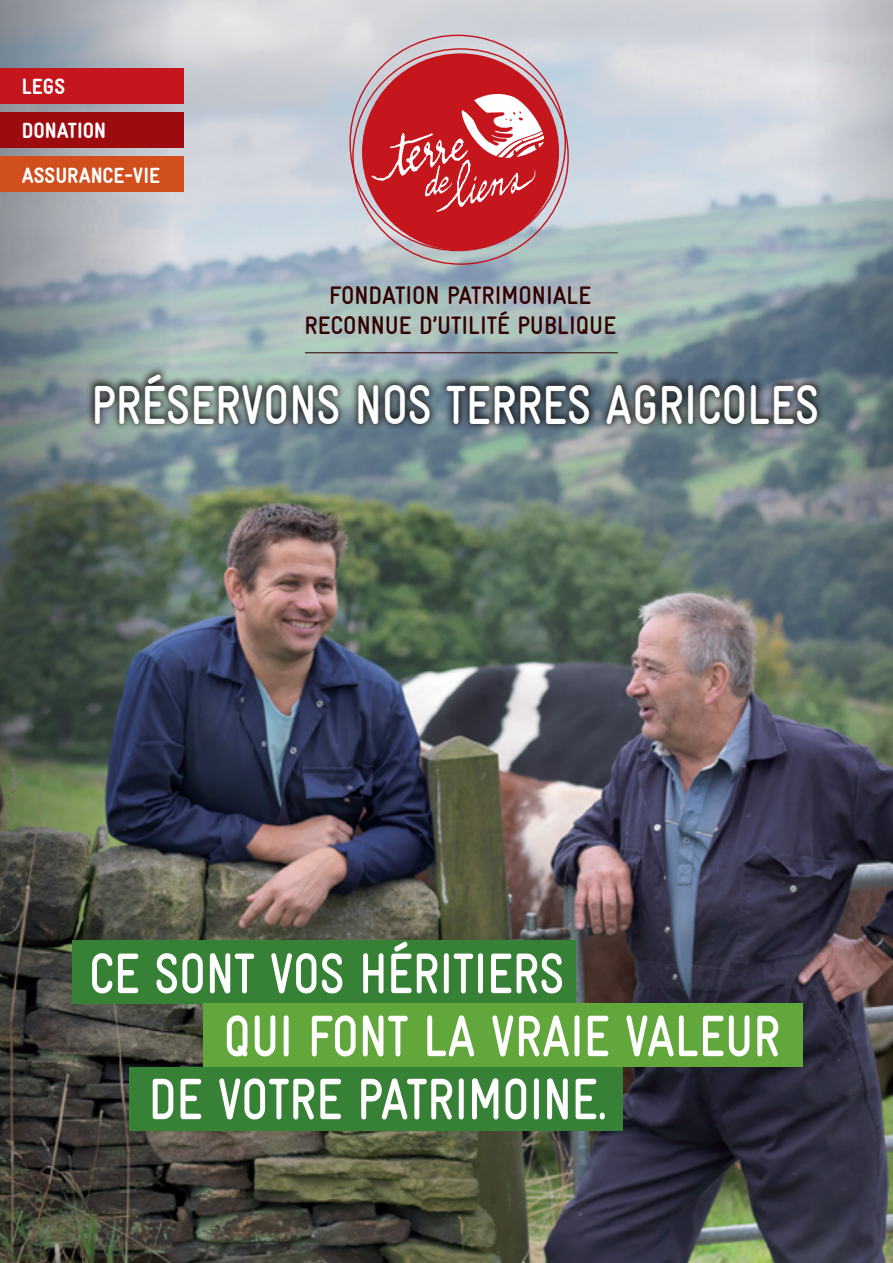
<style>
.page{position:relative;width:893px;height:1263px;background:#fff}
.page>*{position:absolute;margin:0;border:0;box-sizing:border-box;transform-origin:0 0}
.t1{font:700 condensed 58.5px/63px "Gravur";color:#fff;scale:.88 1}
.t2{font:700 condensed 57.3px "Gravur";color:#fff;scale:.89 1}
.t3{font:700 condensed 55.5px "Gravur";color:#fff;scale:.89 1}
.t4{font:700 condensed 25.5px/30.6px "Gravur";color:#320000;text-align:center}
.t5{font:900 condensed 22.05px/44.4px "Gravur";color:#fff}
</style>
<div class="page">
<img style="left:268px;top:0;width:514px;height:1263px">
<img style="left:0;top:0;width:268px;height:1263px">
<img style="left:782px;top:0;width:111px;height:1263px">
<svg style="left:349px;top:35px;width:220px;height:230px;background:#c4868d"></svg>
<svg style="left:371px;top:91px;width:173px;height:121px"></svg>
<hr style="left:305px;top:352px;width:313px;height:1px;background:#320000">
<div style="left:86px;top:366px;width:738px;height:65px;background:#000;opacity:.75"></div>
<div style="left:0;top:68px;width:184px;height:35px;background:#c4161c"></div>
<div style="left:0;top:112px;width:184px;height:36px;background:#9e0b0f"></div>
<div style="left:0;top:157px;width:184px;height:35px;background:#d14e1d"></div>
<div style="left:72px;top:940px;width:503px;height:63px;background:#378137"></div>
<div style="left:203px;top:1003px;width:600px;height:64px;background:#62a73b"></div>
<div style="left:129px;top:1067px;width:493px;height:64px;background:#378137"></div>
<p class="t5" style="left:22px;top:64px;width:140px">LEGS<br>DONATION<br>ASSURANCE-VIE</p>
<p class="t4" style="left:304px;top:279px;width:313px">FONDATION PATRIMONIALE<br>RECONNUE D’UTILITÉ PUBLIQUE</p>
<h3 class="t3" style="left:91px;top:374px;width:819px">PRÉSERVONS NOS TERRES AGRICOLES</h3>
<h2 class="t2" style="left:89px;top:942px;width:536px">CE SONT VOS HÉRITIERS</h2>
<h1 class="t1" style="left:149px;top:1005px;width:719px;text-indent:75px">QUI FONT LA VRAIE VALEUR<br>DE VOTRE PATRIMOINE.</h1>
</div>
